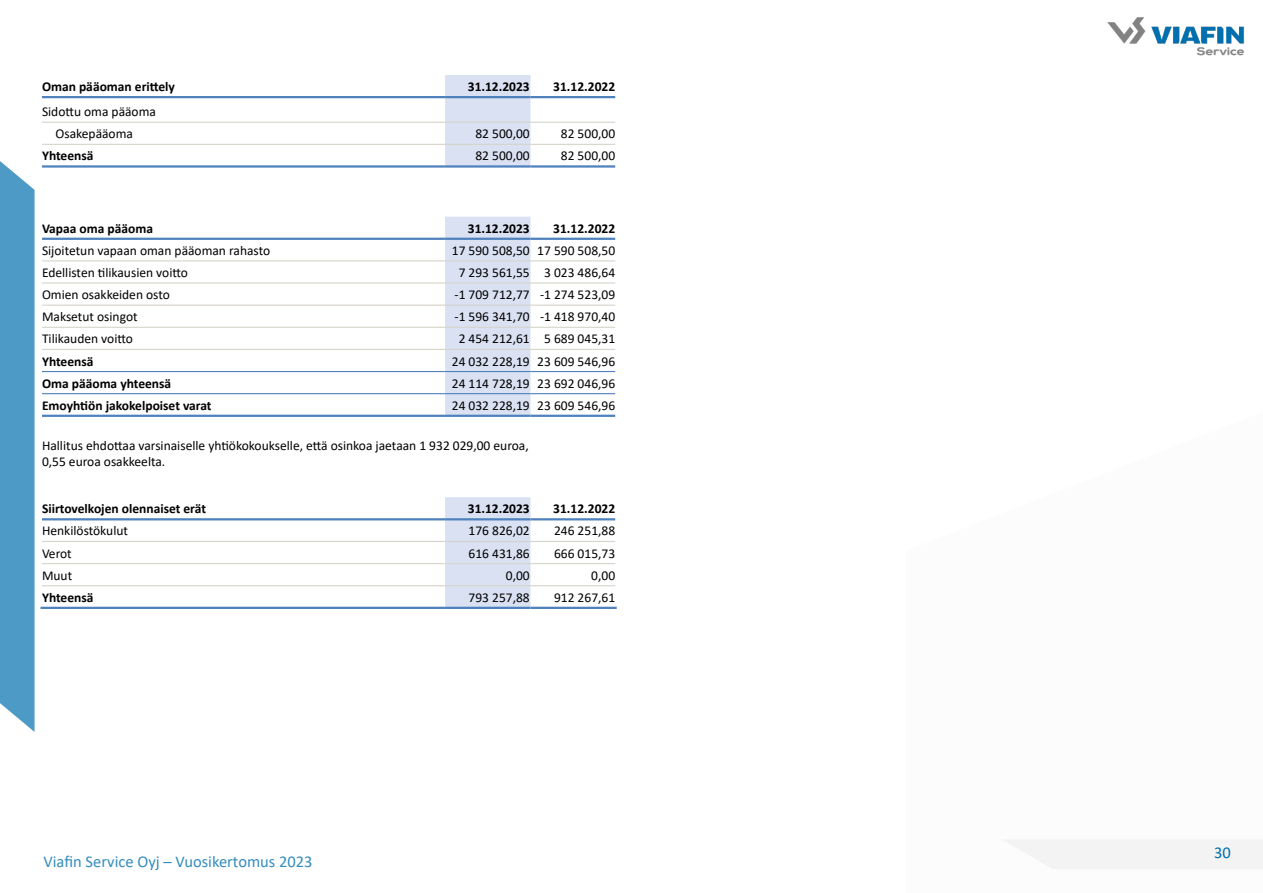
<style>
.page{position:relative;width:1263px;height:893px;background:#fff}
.page>*{position:absolute;margin:0;border:0;box-sizing:border-box;transform-origin:0 0}
.t1{font:16.5px "Calibri";color:#006fae}
.t2{font:13.5px/16.2px "Calibri";color:#000}
.t3{font:700 13.5px "Calibri";color:#000}
</style>
<div class="page">
<svg style="left:0;top:161px;width:35px;height:571px;background:#58a0c9"></svg>
<svg style="left:445px;top:75px;width:85px;height:532px;fill:#d9e1f2"></svg>
<hr style="left:42px;top:96px;width:403px;height:2px;background:#4f81bd">
<hr style="left:445px;top:96px;width:85px;height:2px;background:#4f81bd">
<hr style="left:530px;top:96px;width:85px;height:2px;background:#4f81bd">
<hr style="left:42px;top:122px;width:403px;height:1px;background:#d6d4ca">
<hr style="left:445px;top:122px;width:85px;height:1px;background:#d6d4ca">
<hr style="left:530px;top:122px;width:85px;height:1px;background:#d6d4ca">
<hr style="left:42px;top:144px;width:403px;height:1px;background:#d6d4ca">
<hr style="left:445px;top:144px;width:85px;height:1px;background:#d6d4ca">
<hr style="left:530px;top:144px;width:85px;height:1px;background:#d6d4ca">
<hr style="left:42px;top:165px;width:403px;height:3px;background:#4f81bd">
<hr style="left:445px;top:165px;width:85px;height:3px;background:#4f81bd">
<hr style="left:530px;top:165px;width:85px;height:3px;background:#4f81bd">
<hr style="left:42px;top:238px;width:403px;height:2px;background:#4f81bd">
<hr style="left:445px;top:238px;width:85px;height:2px;background:#4f81bd">
<hr style="left:530px;top:238px;width:85px;height:2px;background:#4f81bd">
<hr style="left:42px;top:260px;width:403px;height:1px;background:#d6d4ca">
<hr style="left:445px;top:260px;width:85px;height:1px;background:#d6d4ca">
<hr style="left:530px;top:260px;width:85px;height:1px;background:#d6d4ca">
<hr style="left:42px;top:282px;width:403px;height:2px;background:#d6d4ca">
<hr style="left:445px;top:282px;width:85px;height:2px;background:#d6d4ca">
<hr style="left:530px;top:282px;width:85px;height:2px;background:#d6d4ca">
<hr style="left:42px;top:305px;width:403px;height:1px;background:#d6d4ca">
<hr style="left:445px;top:305px;width:85px;height:1px;background:#d6d4ca">
<hr style="left:530px;top:305px;width:85px;height:1px;background:#d6d4ca">
<hr style="left:42px;top:327px;width:403px;height:1px;background:#d6d4ca">
<hr style="left:445px;top:327px;width:85px;height:1px;background:#d6d4ca">
<hr style="left:530px;top:327px;width:85px;height:1px;background:#d6d4ca">
<hr style="left:42px;top:349px;width:403px;height:1px;background:#d6d4ca">
<hr style="left:445px;top:349px;width:85px;height:1px;background:#d6d4ca">
<hr style="left:530px;top:349px;width:85px;height:1px;background:#d6d4ca">
<hr style="left:42px;top:371px;width:403px;height:1px;background:#4f81bd">
<hr style="left:445px;top:371px;width:85px;height:1px;background:#4f81bd">
<hr style="left:530px;top:371px;width:85px;height:1px;background:#4f81bd">
<hr style="left:42px;top:393px;width:403px;height:1px;background:#4f81bd">
<hr style="left:445px;top:393px;width:85px;height:1px;background:#4f81bd">
<hr style="left:530px;top:393px;width:85px;height:1px;background:#4f81bd">
<hr style="left:42px;top:415px;width:403px;height:2px;background:#4f81bd">
<hr style="left:445px;top:415px;width:85px;height:2px;background:#4f81bd">
<hr style="left:530px;top:415px;width:85px;height:2px;background:#4f81bd">
<hr style="left:42px;top:518px;width:403px;height:2px;background:#4f81bd">
<hr style="left:445px;top:518px;width:85px;height:2px;background:#4f81bd">
<hr style="left:530px;top:518px;width:85px;height:2px;background:#4f81bd">
<hr style="left:42px;top:541px;width:403px;height:1px;background:#d6d4ca">
<hr style="left:445px;top:541px;width:85px;height:1px;background:#d6d4ca">
<hr style="left:530px;top:541px;width:85px;height:1px;background:#d6d4ca">
<hr style="left:42px;top:563px;width:403px;height:1px;background:#d6d4ca">
<hr style="left:445px;top:563px;width:85px;height:1px;background:#d6d4ca">
<hr style="left:530px;top:563px;width:85px;height:1px;background:#d6d4ca">
<hr style="left:42px;top:585px;width:403px;height:1px;background:#d6d4ca">
<hr style="left:445px;top:585px;width:85px;height:1px;background:#d6d4ca">
<hr style="left:530px;top:585px;width:85px;height:1px;background:#d6d4ca">
<hr style="left:40px;top:607px;width:405px;height:2px;background:#4f81bd">
<hr style="left:445px;top:607px;width:85px;height:2px;background:#4f81bd">
<hr style="left:530px;top:607px;width:87px;height:2px;background:#4f81bd">
<svg style="left:1004px;top:840px;width:259px;height:29px"></svg>
<img style="left:1107px;top:17px;width:137px;height:39px">
<p class="t3" style="left:42px;top:77px;width:134px">Oman pääoman erittely</p>
<p class="t3" style="left:468px;top:77px;width:63px">31.12.2023</p>
<p class="t3" style="left:553px;top:77px;width:63px">31.12.2022</p>
<p class="t2" style="left:42px;top:103px;width:115px">Sidottu oma pääoma</p>
<p class="t2" style="left:56px;top:125px;width:79px">Osakepääoma</p>
<p class="t2" style="left:475px;top:125px;width:56px">82 500,00</p>
<p class="t2" style="left:561px;top:125px;width:56px">82 500,00</p>
<p class="t3" style="left:42px;top:146px;width:53px">Yhteensä</p>
<p class="t2" style="left:475px;top:148px;width:56px">82 500,00</p>
<p class="t2" style="left:561px;top:148px;width:56px">82 500,00</p>
<p class="t3" style="left:42px;top:219px;width:112px">Vapaa oma pääoma</p>
<p class="t3" style="left:468px;top:219px;width:63px">31.12.2023</p>
<p class="t3" style="left:553px;top:219px;width:63px">31.12.2022</p>
<p class="t2" style="left:42px;top:242px;width:230px">Sijoitetun vapaan oman pääoman rahasto</p>
<p class="t2" style="left:452px;top:242px;width:79px">17 590 508,50</p>
<p class="t2" style="left:537px;top:242px;width:79px">17 590 508,50</p>
<p class="t2" style="left:42px;top:264px;width:148px">Edellisten tilikausien voitto</p>
<p class="t2" style="left:459px;top:264px;width:73px">7 293 561,55</p>
<p class="t2" style="left:544px;top:264px;width:73px">3 023 486,64</p>
<p class="t2" style="left:42px;top:286px;width:129px">Omien osakkeiden osto</p>
<p class="t2" style="left:455px;top:286px;width:77px">-1 709 712,77</p>
<p class="t2" style="left:540px;top:286px;width:77px">-1 274 523,09</p>
<p class="t2" style="left:42px;top:308px;width:97px">Maksetut osingot</p>
<p class="t2" style="left:455px;top:308px;width:77px">-1 596 341,70</p>
<p class="t2" style="left:540px;top:308px;width:77px">-1 418 970,40</p>
<p class="t2" style="left:42px;top:330px;width:93px">Tilikauden voitto</p>
<p class="t2" style="left:459px;top:330px;width:73px">2 454 212,61</p>
<p class="t2" style="left:544px;top:330px;width:73px">5 689 045,31</p>
<p class="t3" style="left:42px;top:351px;width:53px">Yhteensä</p>
<p class="t2" style="left:452px;top:353px;width:79px">24 032 228,19</p>
<p class="t2" style="left:537px;top:353px;width:79px">23 609 546,96</p>
<p class="t3" style="left:42px;top:374px;width:131px">Oma pääoma yhteensä</p>
<p class="t2" style="left:452px;top:375px;width:79px">24 114 728,19</p>
<p class="t2" style="left:537px;top:375px;width:79px">23 692 046,96</p>
<p class="t3" style="left:42px;top:396px;width:171px">Emoyhtiön jakokelpoiset varat</p>
<p class="t2" style="left:452px;top:397px;width:79px">24 032 228,19</p>
<p class="t2" style="left:537px;top:397px;width:79px">23 609 546,96</p>
<p class="t2" style="left:42px;top:437px;width:488px">Hallitus ehdottaa varsinaiselle yhtiökokoukselle, että osinkoa jaetaan 1 932 029,00 euroa,<br>0,55 euroa osakkeelta.</p>
<p class="t3" style="left:42px;top:499px;width:166px">Siirtovelkojen olennaiset erät</p>
<p class="t3" style="left:468px;top:499px;width:63px">31.12.2023</p>
<p class="t3" style="left:553px;top:499px;width:63px">31.12.2022</p>
<p class="t2" style="left:42px;top:522px;width:88px">Henkilöstökulut</p>
<p class="t2" style="left:469px;top:522px;width:63px">176 826,02</p>
<p class="t2" style="left:554px;top:522px;width:63px">246 251,88</p>
<p class="t2" style="left:42px;top:545px;width:31px">Verot</p>
<p class="t2" style="left:469px;top:545px;width:63px">616 431,86</p>
<p class="t2" style="left:554px;top:545px;width:63px">666 015,73</p>
<p class="t2" style="left:42px;top:567px;width:32px">Muut</p>
<p class="t2" style="left:506px;top:567px;width:25px">0,00</p>
<p class="t2" style="left:591px;top:567px;width:25px">0,00</p>
<p class="t3" style="left:42px;top:588px;width:53px">Yhteensä</p>
<p class="t2" style="left:469px;top:589px;width:63px">793 257,88</p>
<p class="t2" style="left:554px;top:589px;width:63px">912 267,61</p>
<p class="t1" style="left:43px;top:850px;width:271px">Viafin Service Oyj – Vuosikertomus 2023</p>
<p class="t1" style="left:1214px;top:841px;width:18px">30</p>
</div>
